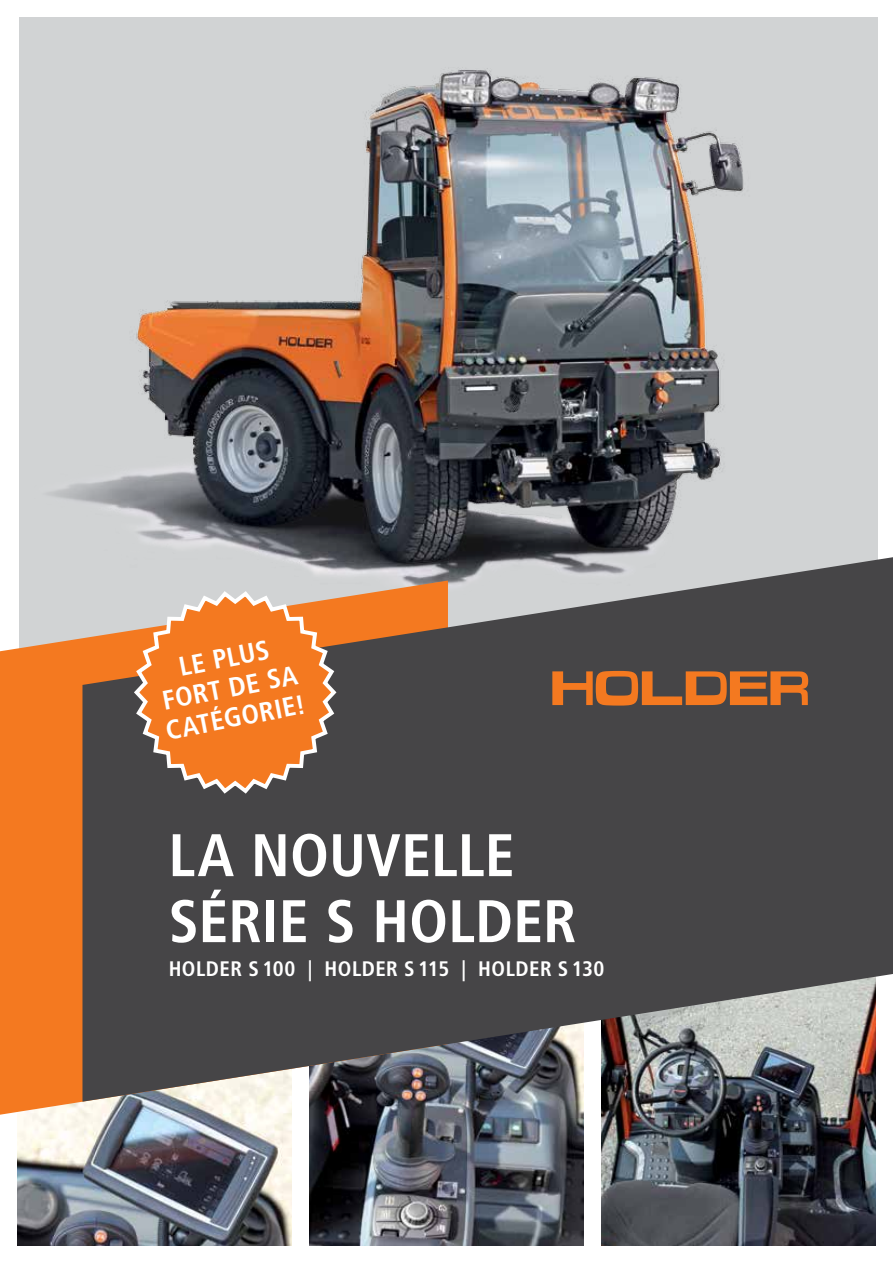
<style>
.page{position:relative;width:893px;height:1263px;background:#fff}
.page>*{position:absolute;margin:0;border:0;box-sizing:border-box;transform-origin:0 0}
.t1{font:700 condensed 60px/66px "Frutiger LT Std";letter-spacing:.005em;color:#fff}
.t2{font:700 condensed 27px/30px "Frutiger LT Std";color:#fff;text-align:center}
.t3{font:700 condensed 21px "Frutiger LT Std";letter-spacing:.02em;color:#fff}
</style>
<div class="page">
<img style="left:309px;top:1102px;width:275px;height:144px">
<img style="left:17px;top:1115px;width:275px;height:131px">
<img style="left:601px;top:1102px;width:275px;height:144px">
<img style="left:19px;top:17px;width:859px;height:563px">
<svg style="left:0;top:580px;width:448px;height:535px;background:#e88843"></svg>
<svg style="left:82px;top:556px;width:811px;height:546px;background:#5c595a"></svg>
<svg style="left:131px;top:588px;width:208px;height:208px;background:#d38146"></svg>
<svg style="left:552px;top:671px;width:256px;height:34px;background:#a66131"></svg>
<p class="t2" style="left:152px;top:657px;width:143px;rotate:-11deg">LE PLUS<br>FORT DE SA<br>CATÉGORIE!</p>
<h1 class="t1" style="left:169px;top:822px;width:409px">LA NOUVELLE<br>SÉRIE S HOLDER</h1>
<p class="t3" style="left:169px;top:956px;width:437px">HOLDER S 100 | HOLDER S 115 | HOLDER S 130</p>
</div>
